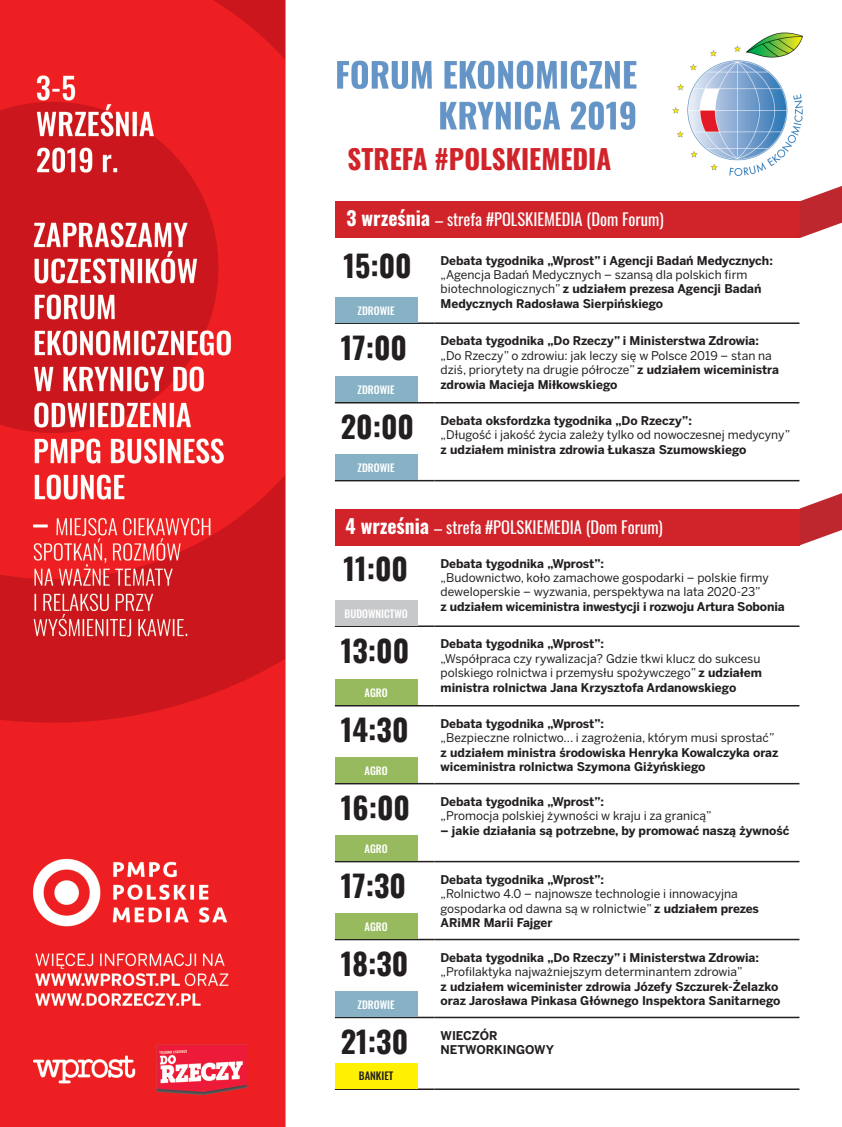
<style>
.page{position:relative;width:842px;height:1127px;background:#fff}
.page>*{position:absolute;margin:0;border:0;box-sizing:border-box;transform-origin:0 0}
.t1{font:700 30px "Oswald";color:#231f20}
.t2{font:700 27px "Oswald";color:#d1232a}
.t3{font:16.5px "Oswald";color:#fff}
.t4{font:12px/14.4px "Benton Sans";color:#231f20}
.t5{font:700 12px/14.4px "Benton Sans";color:#231f20}
.t6{font:500 10.5px "Oswald";color:#fff}
.t7{font:500 10.5px "Oswald";color:#231f20}
.s1{font-weight:700;font-size:19.5px}
.s2{font-weight:700}
</style>
<div class="page">
<img style="left:0;top:0;width:803px;height:1127px">
<img style="left:0;top:786px;width:274px;height:340px">
<div style="left:335px;top:201px;width:464px;height:37px;background:#d1232a"></div>
<div style="left:335px;top:509px;width:464px;height:36px;background:#d1232a"></div>
<hr style="left:335px;top:322px;width:100px;height:2px;background:#231f20">
<hr style="left:435px;top:322px;width:364px;height:2px;background:#231f20">
<hr style="left:335px;top:402px;width:100px;height:1px;background:#231f20">
<hr style="left:435px;top:402px;width:364px;height:1px;background:#231f20">
<hr style="left:335px;top:480px;width:100px;height:1px;background:#231f20">
<hr style="left:435px;top:480px;width:364px;height:1px;background:#231f20">
<hr style="left:335px;top:625px;width:100px;height:2px;background:#231f20">
<hr style="left:435px;top:625px;width:364px;height:2px;background:#231f20">
<hr style="left:335px;top:705px;width:100px;height:1px;background:#231f20">
<hr style="left:435px;top:705px;width:364px;height:1px;background:#231f20">
<hr style="left:335px;top:783px;width:100px;height:1px;background:#231f20">
<hr style="left:435px;top:783px;width:364px;height:1px;background:#231f20">
<hr style="left:335px;top:861px;width:100px;height:1px;background:#231f20">
<hr style="left:435px;top:861px;width:364px;height:1px;background:#231f20">
<hr style="left:335px;top:939px;width:100px;height:1px;background:#231f20">
<hr style="left:435px;top:939px;width:364px;height:1px;background:#231f20">
<hr style="left:335px;top:1017px;width:100px;height:1px;background:#231f20">
<hr style="left:435px;top:1017px;width:364px;height:1px;background:#231f20">
<hr style="left:335px;top:1088px;width:100px;height:2px;background:#231f20">
<hr style="left:435px;top:1088px;width:364px;height:2px;background:#231f20">
<div style="left:335px;top:297px;width:82px;height:25px;background:#87b2c6"></div>
<div style="left:335px;top:600px;width:82px;height:25px;background:#c7c8ca"></div>
<div style="left:335px;top:377px;width:82px;height:25px;background:#87b2c6"></div>
<div style="left:335px;top:680px;width:82px;height:25px;background:#98ba5e"></div>
<div style="left:335px;top:455px;width:82px;height:25px;background:#87b2c6"></div>
<div style="left:335px;top:992px;width:82px;height:25px;background:#87b2c6"></div>
<div style="left:335px;top:1063px;width:82px;height:25px;background:#fff101"></div>
<div style="left:335px;top:758px;width:82px;height:25px;background:#98ba5e"></div>
<div style="left:335px;top:836px;width:82px;height:25px;background:#98ba5e"></div>
<div style="left:335px;top:914px;width:82px;height:25px;background:#98ba5e"></div>
<svg style="left:799px;top:186px;width:43px;height:52px"></svg>
<svg style="left:799px;top:493px;width:43px;height:52px"></svg>
<h2 class="t2" style="left:348px;top:145px;width:265px">STREFA #POLSKIEMEDIA</h2>
<h3 class="t3" style="left:347px;top:204px;width:319px"><span class="s1">3 września</span> – strefa #POLSKIEMEDIA (Dom Forum)</h3>
<h1 class="t1" style="left:343px;top:250px;width:70px">15:00</h1>
<p class="t5" style="left:441px;top:253px;width:334px">Debata tygodnika „Wprost” i Agencji Badań Medycznych:</p>
<p class="t4" style="left:441px;top:268px;width:323px">„Agencja Badań Medycznych – szansą dla polskich firm biotechnologicznych” <span class="s2">z udziałem prezesa Agencji Badań<br>Medycznych Radosława Sierpińskiego</span></p>
<p class="t6" style="left:358px;top:305px;width:38px">ZDROWIE</p>
<h1 class="t1" style="left:341px;top:332px;width:68px">17:00</h1>
<p class="t5" style="left:441px;top:334px;width:320px">Debata tygodnika „Do Rzeczy” i Ministerstwa Zdrowia:</p>
<p class="t4" style="left:441px;top:348px;width:340px">„Do Rzeczy” o zdrowiu: jak leczy się w Polsce 2019 – stan na dziś, priorytety na drugie półrocze” <span class="s2">z udziałem wiceministra zdrowia Macieja Miłkowskiego</span></p>
<p class="t6" style="left:358px;top:384px;width:38px">ZDROWIE</p>
<h1 class="t1" style="left:341px;top:411px;width:75px">20:00</h1>
<p class="t5" style="left:441px;top:414px;width:253px">Debata oksfordzka tygodnika „Do Rzeczy”:</p>
<p class="t4" style="left:441px;top:428px;width:351px">„Długość i jakość życia zależy tylko od nowoczesnej medycyny”</p>
<p class="t5" style="left:441px;top:442px;width:307px">z udziałem ministra zdrowia Łukasza Szumowskiego</p>
<p class="t6" style="left:358px;top:462px;width:38px">ZDROWIE</p>
<h3 class="t3" style="left:345px;top:513px;width:319px"><span class="s1">4 września</span> – strefa #POLSKIEMEDIA (Dom Forum)</h3>
<h1 class="t1" style="left:343px;top:553px;width:66px">11:00</h1>
<p class="t5" style="left:441px;top:556px;width:165px">Debata tygodnika „Wprost”:</p>
<p class="t4" style="left:441px;top:571px;width:330px">„Budownictwo, koło zamachowe gospodarki – polskie firmy deweloperskie – wyzwania, perspektywa na lata 2020-23”</p>
<p class="t5" style="left:441px;top:599px;width:346px">z udziałem wiceministra inwestycji i rozwoju Artura Sobonia</p>
<p class="t6" style="left:345px;top:608px;width:65px">BUDOWNICTWO</p>
<h1 class="t1" style="left:341px;top:635px;width:70px">13:00</h1>
<p class="t5" style="left:441px;top:637px;width:165px">Debata tygodnika „Wprost”:</p>
<p class="t4" style="left:441px;top:651px;width:323px">„Współpraca czy rywalizacja? Gdzie tkwi klucz do sukcesu polskiego rolnictwa i przemysłu spożywczego” <span class="s2">z udziałem ministra rolnictwa Jana Krzysztofa Ardanowskiego</span></p>
<p class="t6" style="left:365px;top:687px;width:25px">AGRO</p>
<h1 class="t1" style="left:341px;top:714px;width:69px">14:30</h1>
<p class="t5" style="left:441px;top:717px;width:165px">Debata tygodnika „Wprost”:</p>
<p class="t4" style="left:441px;top:731px;width:335px">„Bezpieczne rolnictwo... i zagrożenia, którym musi sprostać”</p>
<p class="t5" style="left:441px;top:745px;width:340px">z udziałem ministra środowiska Henryka Kowalczyka oraz wiceministra rolnictwa Szymona Giżyńskiego</p>
<p class="t6" style="left:365px;top:765px;width:25px">AGRO</p>
<h1 class="t1" style="left:341px;top:792px;width:71px">16:00</h1>
<p class="t5" style="left:441px;top:794px;width:165px">Debata tygodnika „Wprost”:</p>
<p class="t4" style="left:441px;top:809px;width:273px">„Promocja polskiej żywności w kraju i za granicą”</p>
<p class="t5" style="left:441px;top:823px;width:350px">– jakie działania są potrzebne, by promować naszą żywność</p>
<p class="t6" style="left:365px;top:843px;width:25px">AGRO</p>
<h1 class="t1" style="left:341px;top:870px;width:67px">17:30</h1>
<p class="t5" style="left:441px;top:872px;width:165px">Debata tygodnika „Wprost”:</p>
<p class="t4" style="left:441px;top:887px;width:320px">„Rolnictwo 4.0 – najnowsze technologie i innowacyjna gospodarka od dawna są w rolnictwie” <span class="s2">z udziałem prezes<br>ARiMR Marii Fajger</span></p>
<p class="t6" style="left:365px;top:921px;width:25px">AGRO</p>
<h1 class="t1" style="left:341px;top:948px;width:69px">18:30</h1>
<p class="t5" style="left:441px;top:950px;width:320px">Debata tygodnika „Do Rzeczy” i Ministerstwa Zdrowia:</p>
<p class="t4" style="left:441px;top:965px;width:304px">„Profilaktyka najważniejszym determinantem zdrowia”</p>
<p class="t5" style="left:441px;top:979px;width:341px">z udziałem wiceminister zdrowia Józefy Szczurek-Żelazko oraz Jarosława Pinkasa Głównego Inspektora Sanitarnego</p>
<p class="t6" style="left:358px;top:999px;width:38px">ZDROWIE</p>
<h1 class="t1" style="left:341px;top:1026px;width:69px">21:30</h1>
<p class="t5" style="left:441px;top:1028px;width:115px">WIECZÓR<br>NETWORKINGOWY</p>
<p class="t7" style="left:359px;top:1070px;width:36px">BANKIET</p>
</div>
